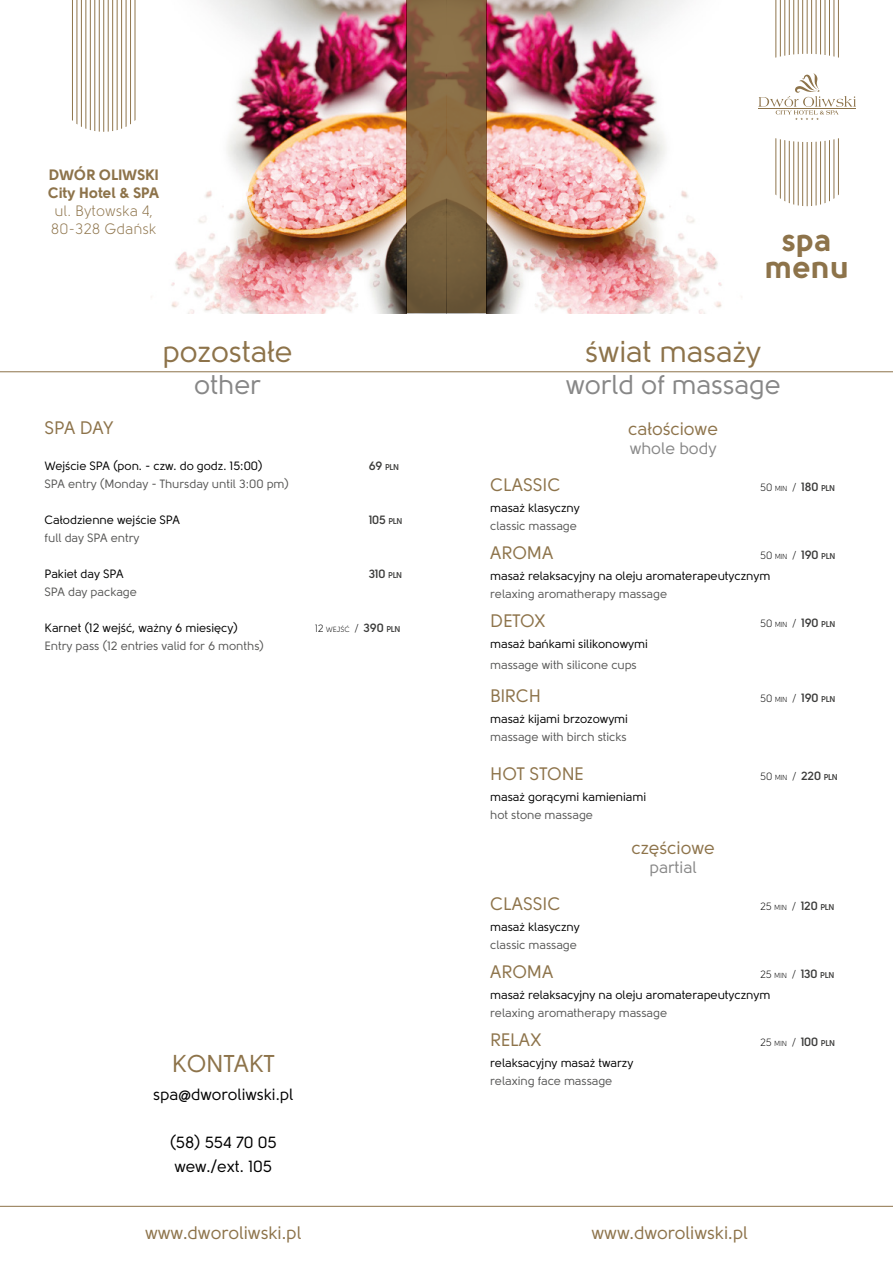
<style>
.page{position:relative;width:893px;height:1263px;background:#fff}
.page>*{position:absolute;margin:0;border:0;box-sizing:border-box;transform-origin:0 0}
.t1{font:900 31.5px/26.7px "Solomon";color:#8d734a;text-align:center}
.t2{font:30px "Solomon";color:#8d734a}
.t3{font:27px "Solomon";color:#878787}
.t4{font:24.3px "Solomon";color:#8d734a}
.t5{font:18px "Solomon";color:#8d734a}
.t6{font:16.5px "Solomon";color:#878787}
.t7{font:16.2px/24.3px "Solomon";color:#000}
.t8{font:15px/18px "Solomon";color:#8d734a}
.t9{font:900 15px/18px "Solomon";color:#8d734a}
.t10{font:12px "Solomon";color:#000}
.t11{font:12px "Solomon";color:#575756}
.t12{font:700 12px "Solomon";letter-spacing:-.025em;color:#3c3c3b}
.t13{font:10.5px "Solomon";letter-spacing:-.02em;color:#000}
.t14{font:700 8.4px "Solomon";color:#3c3c3b}
.t15{font:7.5px "Solomon";letter-spacing:-.02em;color:#000}
.s1{font-size:12px}
.s2{font-size:8.4px}
.s3{font-size:10.5px}
.s4{font-weight:700;font-size:12px;color:#3c3c3b}
.s5{font-weight:700;font-size:8.4px;color:#3c3c3b}
.s6{font-size:7.35px}
</style>
<div class="page">
<img style="left:151px;top:0;width:591px;height:313px">
<svg style="left:775px;top:138px;width:64px;height:68px"></svg>
<svg style="left:758px;top:73px;width:98px;height:47px"></svg>
<svg style="left:775px;top:0;width:64px;height:58px"></svg>
<svg style="left:406px;top:0;width:81px;height:313px;background:#7e613d"></svg>
<svg style="left:72px;top:0;width:64px;height:132px"></svg>
<hr style="left:0;top:371px;width:893px;height:1px;background:#8d734a">
<hr style="left:0;top:1206px;width:893px;height:1px;background:#8d734a">
<p class="t9" style="left:48px;top:166px;width:113px">DWÓR OLIWSKI<br>City Hotel &amp; SPA</p>
<p class="t8" style="left:51px;top:202px;width:107px">ul. Bytowska 4,<br>80-328 Gdańsk</p>
<h2 class="t2" style="left:162px;top:335px;width:132px">pozostałe</h2>
<h3 class="t3" style="left:194px;top:370px;width:68px">other</h3>
<h3 class="t5" style="left:45px;top:418px;width:70px">SPA DAY</h3>
<p class="t10" style="left:45px;top:459px;width:220px">Wejście SPA (pon. - czw. do godz. 15:00)</p>
<p class="t14" style="left:369px;top:462px;width:32px"><span class="s1">69</span> PLN</p>
<p class="t11" style="left:45px;top:477px;width:246px">SPA entry (Monday - Thursday until 3:00 pm)</p>
<p class="t10" style="left:45px;top:513px;width:137px">Całodzienne wejście SPA</p>
<p class="t12" style="left:369px;top:512px;width:35px">105 <span class="s2">PLN</span></p>
<p class="t11" style="left:45px;top:531px;width:96px">full day SPA entry</p>
<p class="t10" style="left:45px;top:567px;width:80px">Pakiet day SPA</p>
<p class="t12" style="left:369px;top:566px;width:35px">310 <span class="s2">PLN</span></p>
<p class="t11" style="left:45px;top:585px;width:94px">SPA day package</p>
<p class="t10" style="left:45px;top:621px;width:195px">Karnet (12 wejść, ważny 6 miesięcy)</p>
<p class="t15" style="left:315px;top:625px;width:87px"><span class="s3">12</span> WEJŚĆ <span class="s3">/</span> <span class="s4">390</span> <span class="s5">PLN</span></p>
<p class="t11" style="left:45px;top:639px;width:221px">Entry pass (12 entries valid for 6 months)</p>
<h3 class="t4" style="left:172px;top:1050px;width:104px">KONTAKT</h3>
<h3 class="t7" style="left:153px;top:1082px;width:142px">spa@dworoliwski.pl</h3>
<h3 class="t7" style="left:170px;top:1130px;width:109px">(58) 554 70 05 wew./ext. 105</h3>
<h1 class="t1" style="left:765px;top:226px;width:86px">spa menu</h1>
<h2 class="t2" style="left:585px;top:335px;width:177px">świat masaży</h2>
<h3 class="t3" style="left:566px;top:370px;width:216px">world of massage</h3>
<h3 class="t5" style="left:628px;top:418px;width:91px">całościowe</h3>
<h3 class="t6" style="left:630px;top:439px;width:88px">whole body</h3>
<h3 class="t5" style="left:490px;top:475px;width:72px">CLASSIC</h3>
<p class="t13" style="left:760px;top:481px;width:76px">50 <span class="s6">MIN</span> / <span class="s4">180</span> <span class="s5">PLN</span></p>
<p class="t10" style="left:490px;top:501px;width:91px">masaż klasyczny</p>
<p class="t11" style="left:490px;top:519px;width:88px">classic massage</p>
<h3 class="t5" style="left:490px;top:543px;width:65px">AROMA</h3>
<p class="t13" style="left:760px;top:549px;width:77px">50 <span class="s6">MIN</span> / <span class="s4">190</span> <span class="s5">PLN</span></p>
<p class="t10" style="left:490px;top:569px;width:282px">masaż relaksacyjny na oleju aromaterapeutycznym</p>
<p class="t11" style="left:490px;top:587px;width:178px">relaxing aromatherapy massage</p>
<h3 class="t5" style="left:490px;top:611px;width:57px">DETOX</h3>
<p class="t13" style="left:760px;top:618px;width:77px">50 <span class="s6">MIN</span> / <span class="s4">190</span> <span class="s5">PLN</span></p>
<p class="t10" style="left:490px;top:637px;width:159px">masaż bańkami silikonowymi</p>
<p class="t11" style="left:490px;top:659px;width:148px">massage with silicone cups</p>
<h3 class="t5" style="left:490px;top:685px;width:52px">BIRCH</h3>
<p class="t13" style="left:760px;top:692px;width:77px">50 <span class="s6">MIN</span> / <span class="s4">190</span> <span class="s5">PLN</span></p>
<p class="t10" style="left:490px;top:712px;width:139px">masaż kijami brzozowymi</p>
<p class="t11" style="left:490px;top:730px;width:138px">massage with birch sticks</p>
<h3 class="t5" style="left:490px;top:764px;width:95px">HOT STONE</h3>
<p class="t13" style="left:760px;top:771px;width:79px">50 <span class="s6">MIN</span> / <span class="s4">220</span> <span class="s5">PLN</span></p>
<p class="t10" style="left:490px;top:790px;width:157px">masaż gorącymi kamieniami</p>
<p class="t11" style="left:490px;top:808px;width:104px">hot stone massage</p>
<h3 class="t5" style="left:631px;top:838px;width:85px">częściowe</h3>
<h3 class="t6" style="left:649px;top:858px;width:49px">partial</h3>
<h3 class="t5" style="left:490px;top:894px;width:72px">CLASSIC</h3>
<p class="t13" style="left:760px;top:900px;width:76px">25 <span class="s6">MIN</span> / <span class="s4">120</span> <span class="s5">PLN</span></p>
<p class="t10" style="left:490px;top:920px;width:91px">masaż klasyczny</p>
<p class="t11" style="left:490px;top:938px;width:88px">classic massage</p>
<h3 class="t5" style="left:490px;top:962px;width:65px">AROMA</h3>
<p class="t13" style="left:760px;top:969px;width:76px">25 <span class="s6">MIN</span> / <span class="s4">130</span> <span class="s5">PLN</span></p>
<p class="t10" style="left:490px;top:988px;width:282px">masaż relaksacyjny na oleju aromaterapeutycznym</p>
<p class="t11" style="left:490px;top:1006px;width:178px">relaxing aromatherapy massage</p>
<h3 class="t5" style="left:490px;top:1030px;width:53px">RELAX</h3>
<p class="t13" style="left:760px;top:1037px;width:76px">25 <span class="s6">MIN</span> / <span class="s4">100</span> <span class="s5">PLN</span></p>
<p class="t10" style="left:490px;top:1056px;width:145px">relaksacyjny masaż twarzy</p>
<p class="t11" style="left:490px;top:1074px;width:124px">relaxing face massage</p>
<h3 class="t5" style="left:145px;top:1223px;width:158px">www.dworoliwski.pl</h3>
<h3 class="t5" style="left:591px;top:1223px;width:158px">www.dworoliwski.pl</h3>
</div>
